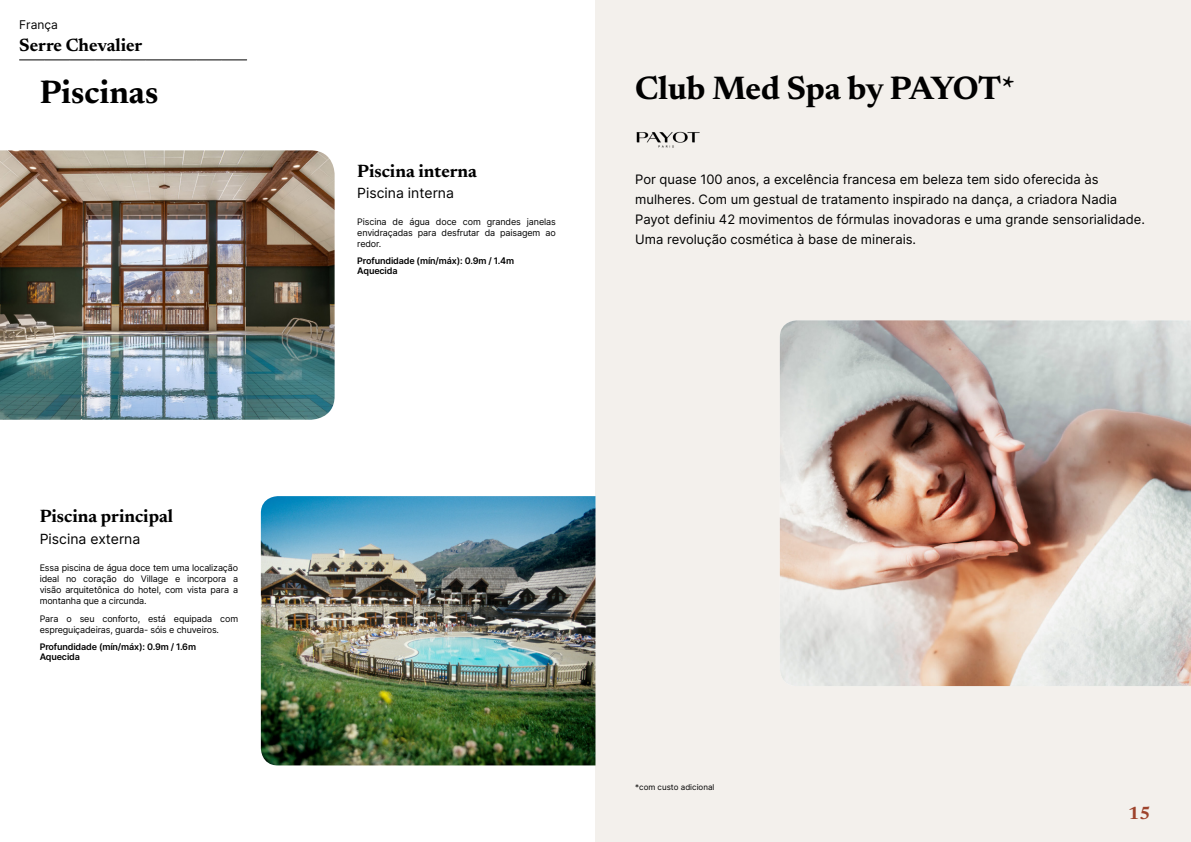
<style>
.page{position:relative;width:1191px;height:842px;background:#fff}
.page>*{position:absolute;margin:0;border:0;box-sizing:border-box;transform-origin:0 0}
.t1{font:700 33px "Newsreader 24 pt";color:#000}
.t2{font:700 18px "Newsreader 24 pt";color:#000}
.t3{font:700 18px "Newsreader 24 pt";color:#9d432c}
.t4{font:14px "Inter";color:#000}
.t5{font:13px/20px "Inter";color:#000}
.t6{font:12px "Inter";color:#000}
.t7{font:9px/11px "Inter";letter-spacing:-.015em;color:#000;text-align:justify}
.t8{font:600 9px/10px "Inter";letter-spacing:-.015em;color:#000}
.t9{font:8px "Inter";color:#000}
</style>
<div class="page">
<div style="left:595px;top:0;width:596px;height:842px;background:#f3f0ec"></div>
<img style="left:780px;top:320px;width:411px;height:366px">
<img style="left:0;top:150px;width:334px;height:270px">
<img style="left:261px;top:496px;width:334px;height:269px">
<svg style="left:20px;top:60px;width:227px;height:1px"></svg>
<img style="left:636px;top:131px;width:64px;height:17px">
<h3 class="t6" style="left:19px;top:15px;width:40px">França</h3>
<h2 class="t2" style="left:19px;top:32px;width:125px">Serre Chevalier</h2>
<h1 class="t1" style="left:40px;top:69px;width:120px">Piscinas</h1>
<h1 class="t1" style="left:635px;top:64px;width:381px">Club Med Spa by PAYOT*</h1>
<h2 class="t2" style="left:40px;top:504px;width:135px">Piscina principal</h2>
<h3 class="t4" style="left:40px;top:529px;width:102px">Piscina externa</h3>
<p class="t7" style="left:40px;top:561px;width:200px">Essa piscina de água doce tem uma localização ideal no coração do Village e incorpora a visão arquitetônica do hotel, com vista para a montanha que a circunda.</p>
<p class="t7" style="left:40px;top:613px;width:200px">Para o seu conforto, está equipada com espreguiçadeiras, guarda- sóis e chuveiros.</p>
<p class="t8" style="left:40px;top:641px;width:158px">Profundidade (mín/máx): 0.9m / 1.6m<br>Aquecida</p>
<h2 class="t2" style="left:357px;top:158px;width:121px">Piscina interna</h2>
<h3 class="t4" style="left:357px;top:183px;width:98px">Piscina interna</h3>
<p class="t7" style="left:357px;top:216px;width:200px">Piscina de água doce com grandes janelas envidraçadas para desfrutar da paisagem ao redor.</p>
<p class="t8" style="left:357px;top:255px;width:158px">Profundidade (mín/máx): 0.9m / 1.4m<br>Aquecida</p>
<p class="t5" style="left:635px;top:169px;width:511px">Por quase 100 anos, a excelência francesa em beleza tem sido oferecida às mulheres. Com um gestual de tratamento inspirado na dança, a criadora Nadia Payot definiu 42 movimentos de fórmulas inovadoras e uma grande sensorialidade.<br>Uma revolução cosmética à base de minerais.</p>
<p class="t9" style="left:635px;top:781px;width:81px">*com custo adicional</p>
<h2 class="t3" style="left:1128px;top:800px;width:24px">15</h2>
</div>
